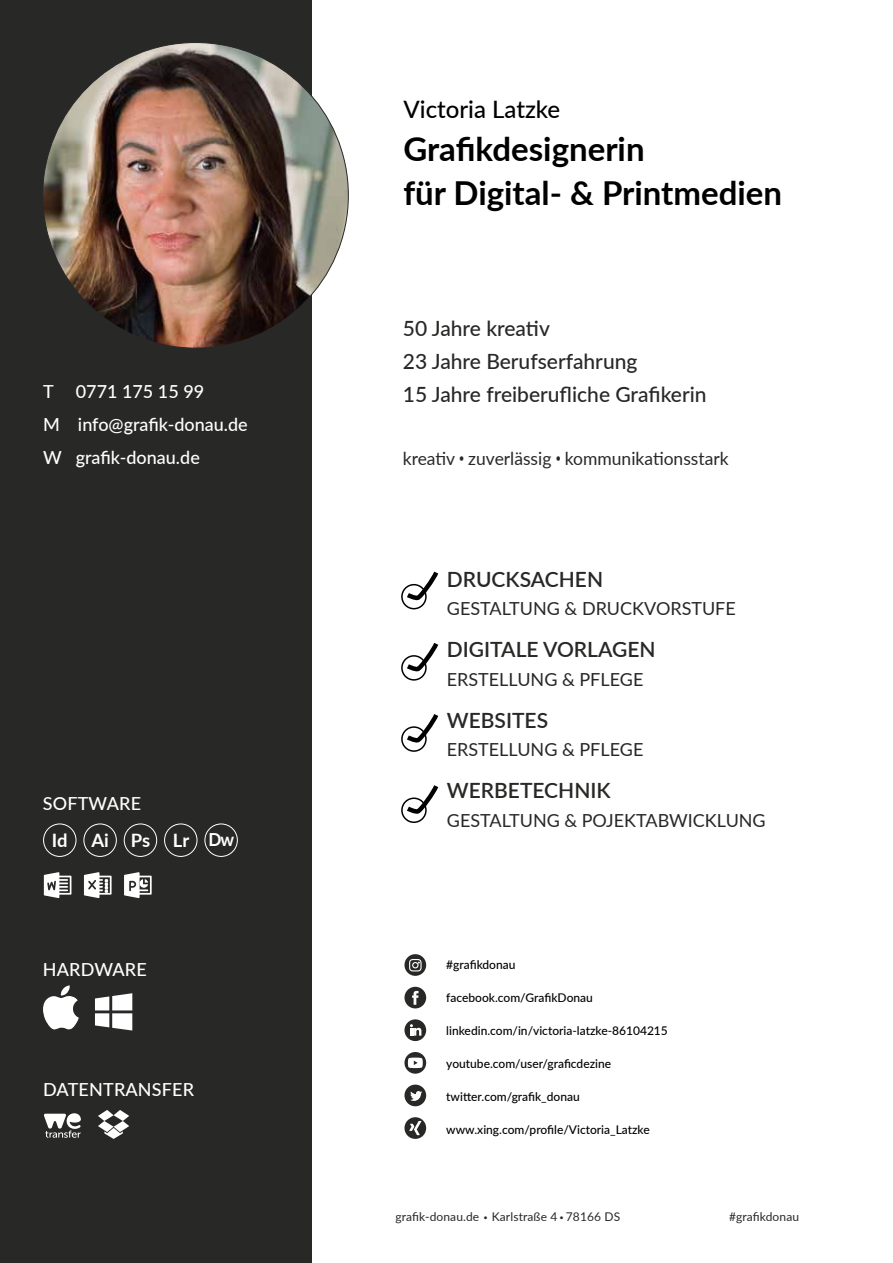
<style>
.page{position:relative;width:893px;height:1263px;background:#fff}
.page>*{position:absolute;margin:0;border:0;box-sizing:border-box;transform-origin:0 0}
.t1{font:700 33px/43.5px "Lato";color:#000}
.t2{font:500 24px "Lato";color:#000}
.t3{font:500 21px/33px "Lato";color:#282827}
.t4{font:600 21px "Lato";color:#282827}
.t5{font:700 18.45px "Lato";letter-spacing:-.005em;color:#fff}
.t6{font:18px "Lato";color:#282827}
.t7{font:500 18px/33px "Lato";color:#fff}
.t8{font:700 18px "Lato";color:#fff;scale:.95 1}
.t9{font:500 12px "Lato";color:#000}
.t10{font:12px "Lato";letter-spacing:.01em;color:#282827}
.s1{font-family:"Arial Narrow"}
.s2{font-size:7.5px}
</style>
<div class="page">
<div style="left:0;top:0;width:312px;height:1263px;background:#282827"></div>
<svg style="left:98px;top:1110px;width:31px;height:29px"></svg>
<svg style="left:44px;top:1113px;width:37px;height:25px"></svg>
<div style="left:43px;top:823px;width:33px;height:34px;border:1px solid #fff;border-radius:50%"></div>
<div style="left:83px;top:823px;width:34px;height:34px;border:1px solid #fff;border-radius:50%"></div>
<div style="left:124px;top:823px;width:33px;height:34px;border:1px solid #fff;border-radius:50%"></div>
<div style="left:164px;top:823px;width:33px;height:34px;border:1px solid #fff;border-radius:50%"></div>
<svg style="left:95px;top:993px;width:37px;height:37px"></svg>
<svg style="left:84px;top:872px;width:28px;height:26px"></svg>
<svg style="left:124px;top:872px;width:28px;height:26px"></svg>
<svg style="left:44px;top:872px;width:27px;height:26px"></svg>
<img style="left:43px;top:43px;width:305px;height:305px;border-radius:153px">
<svg style="left:43px;top:985px;width:36px;height:44px"></svg>
<div style="left:401px;top:584px;width:26px;height:25px;border:2px solid #000;border-radius:50%"></div>
<svg style="left:403px;top:571px;width:36px;height:29px"></svg>
<div style="left:401px;top:655px;width:26px;height:26px;border:2px solid #000;border-radius:50%"></div>
<svg style="left:403px;top:643px;width:36px;height:29px"></svg>
<div style="left:401px;top:726px;width:26px;height:26px;border:2px solid #000;border-radius:50%"></div>
<svg style="left:403px;top:714px;width:36px;height:29px"></svg>
<div style="left:401px;top:797px;width:26px;height:26px;border:2px solid #000;border-radius:50%"></div>
<svg style="left:403px;top:785px;width:36px;height:29px"></svg>
<div style="left:404px;top:987px;width:22px;height:21px;background:#282827;border-radius:50%"></div>
<svg style="left:412px;top:991px;width:6px;height:14px"></svg>
<div style="left:404px;top:1084px;width:22px;height:22px;background:#282827;border-radius:50%"></div>
<svg style="left:410px;top:1091px;width:12px;height:10px"></svg>
<svg style="left:404px;top:954px;width:22px;height:22px"></svg>
<svg style="left:409px;top:959px;width:13px;height:12px"></svg>
<div style="left:404px;top:1019px;width:22px;height:22px;background:#282827;border-radius:50%"></div>
<svg style="left:410px;top:1024px;width:11px;height:12px"></svg>
<div style="left:204px;top:823px;width:34px;height:34px;border:1px solid #fff;border-radius:50%"></div>
<svg style="left:404px;top:1052px;width:22px;height:22px"></svg>
<svg style="left:408px;top:1057px;width:15px;height:11px"></svg>
<svg style="left:404px;top:1117px;width:22px;height:22px"></svg>
<svg style="left:409px;top:1121px;width:12px;height:14px"></svg>
<h3 class="t7" style="left:43px;top:374px;width:206px">T 0771 175 15 99<br>M info@grafik-donau.de<br>W grafik-donau.de</h3>
<h3 class="t7" style="left:43px;top:786px;width:100px">SOFTWARE</h3>
<h3 class="t5" style="left:52px;top:826px;width:17px">Id</h3>
<h3 class="t5" style="left:91px;top:826px;width:99px">Ai Ps Lr</h3>
<h3 class="t8" style="left:209px;top:826px;width:28px">Dw</h3>
<h3 class="t7" style="left:43px;top:952px;width:106px">HARDWARE</h3>
<h3 class="t7" style="left:43px;top:1072px;width:153px">DATENTRANSFER</h3>
<h2 class="t2" style="left:403px;top:92px;width:158px">Victoria Latzke</h2>
<h1 class="t1" style="left:403px;top:126px;width:380px">Grafikdesignerin<br>für Digital- &amp; Printmedien</h1>
<h3 class="t3" style="left:403px;top:311px;width:305px">50 Jahre kreativ<br>23 Jahre Berufserfahrung<br>15 Jahre freiberufliche Grafikerin</h3>
<h3 class="t6" style="left:403px;top:445px;width:327px">kreativ <span class="s1">•</span> zuverlässig <span class="s1">•</span> kommunikationsstark</h3>
<h3 class="t4" style="left:447px;top:564px;width:158px">DRUCKSACHEN</h3>
<h3 class="t6" style="left:447px;top:596px;width:290px">GESTALTUNG &amp; DRUCKVORSTUFE</h3>
<h3 class="t4" style="left:447px;top:634px;width:210px">DIGITALE VORLAGEN</h3>
<h3 class="t6" style="left:447px;top:666px;width:198px">ERSTELLUNG &amp; PFLEGE</h3>
<h3 class="t4" style="left:447px;top:705px;width:103px">WEBSITES</h3>
<h3 class="t6" style="left:447px;top:737px;width:198px">ERSTELLUNG &amp; PFLEGE</h3>
<h3 class="t4" style="left:447px;top:775px;width:165px">WERBETECHNIK</h3>
<h3 class="t6" style="left:447px;top:807px;width:320px">GESTALTUNG &amp; POJEKTABWICKLUNG</h3>
<p class="t9" style="left:446px;top:956px;width:71px">#grafikdonau</p>
<p class="t9" style="left:446px;top:989px;width:148px">facebook.com/GrafikDonau</p>
<p class="t9" style="left:446px;top:1022px;width:223px">linkedin.com/in/victoria-latzke-86104215</p>
<p class="t9" style="left:446px;top:1055px;width:166px">youtube.com/user/graficdezine</p>
<p class="t9" style="left:446px;top:1088px;width:135px">twitter.com/grafik_donau</p>
<p class="t9" style="left:446px;top:1121px;width:205px">www.xing.com/profile/Victoria_Latzke</p>
<p class="t10" style="left:395px;top:1208px;width:226px">grafik-donau.de <span class="s2">•</span> Karlstraße 4 <span class="s2">•</span> 78166 DS</p>
<p class="t10" style="left:729px;top:1208px;width:72px">#grafikdonau</p>
</div>
